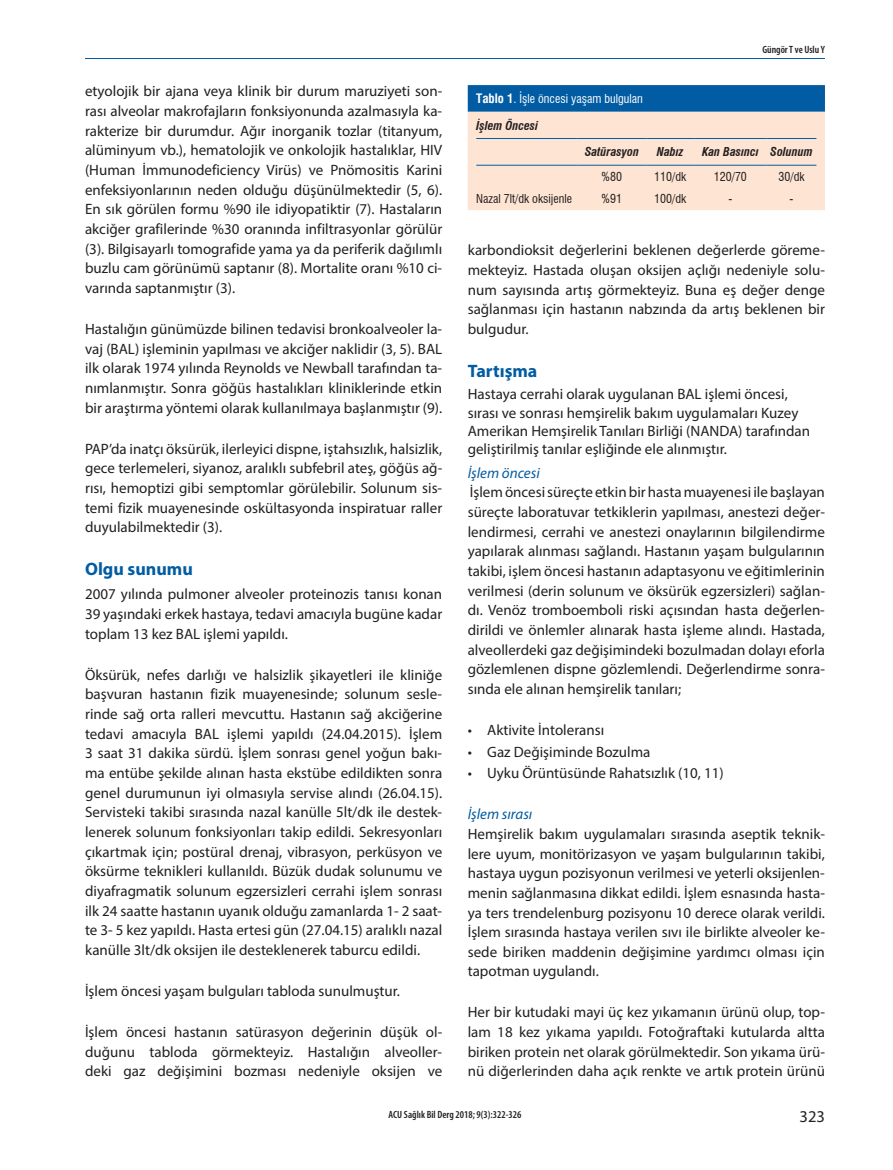
<style>
.page{position:relative;width:893px;height:1170px;background:#fff}
.page>*{position:absolute;margin:0;border:0;box-sizing:border-box;transform-origin:0 0}
.t1{font:700 18px "Myriad Pro";color:#015ca3}
.t2{font:16.5px "Myriad Pro";color:#231f20}
.t3{font:15px/19.6px "Myriad Pro";color:#231f20;text-align:justify}
.t4{font:italic 15px "Myriad Pro";color:#015ca3}
.t5{font:condensed 12px "Swiss 721 BT";color:#231f20}
.t6{font:italic 700 condensed 12px "Swiss 721 BT";color:#231f20}
.t7{font:condensed 12px "Swiss 721 BT";color:#fff}
.t8{font:600 condensed 10.5px "Myriad Pro";color:#231f20}
.s1{font-weight:700;font-size:12.75px}
</style>
<div class="page">
<hr style="left:85px;top:58px;width:740px;height:1px;background:#015ca3">
<svg style="left:468px;top:85px;width:357px;height:125px;background:#c6c6c7"></svg>
<hr style="left:476px;top:138px;width:101px;height:1px;background:#015ca3">
<hr style="left:577px;top:138px;width:69px;height:1px;background:#015ca3">
<hr style="left:646px;top:138px;width:48px;height:1px;background:#015ca3">
<hr style="left:694px;top:138px;width:72px;height:1px;background:#015ca3">
<hr style="left:766px;top:138px;width:50px;height:1px;background:#015ca3">
<hr style="left:476px;top:165px;width:101px;height:1px;background:#015ca3">
<hr style="left:577px;top:165px;width:69px;height:1px;background:#015ca3">
<hr style="left:646px;top:165px;width:48px;height:1px;background:#015ca3">
<hr style="left:694px;top:165px;width:72px;height:1px;background:#015ca3">
<hr style="left:766px;top:165px;width:50px;height:1px;background:#015ca3">
<p class="t3" style="left:85px;top:81px;width:359px">etyolojik bir ajana veya klinik bir durum maruziyeti son&shy;rası alveolar makrofajların fonksiyonunda azalmasıyla ka&shy;rakterize bir durumdur. Ağır inorganik tozlar (titanyum, alüminyum vb.), hematolojik ve onkolojik hastalıklar, HIV (Human İmmunodeficiency Virüs) ve Pnömositis Karini enfeksiyonlarının neden olduğu düşünülmektedir (5, 6).<br>En sık görülen formu %90 ile idiyopatiktir (7). Hastaların akciğer grafilerinde %30 oranında infiltrasyonlar görülür (3). Bilgisayarlı tomografide yama ya da periferik dağılımlı buzlu cam görünümü saptanır (8). Mortalite oranı %10 ci&shy;varında saptanmıştır (3).</p>
<p class="t3" style="left:85px;top:319px;width:359px">Hastalığın günümüzde bilinen tedavisi bronkoalveoler la&shy;vaj (BAL) işleminin yapılması ve akciğer naklidir (3, 5). BAL ilk olarak 1974 yılında Reynolds ve Newball tarafından ta&shy;nımlanmıştır. Sonra göğüs hastalıkları kliniklerinde etkin bir araştırma yöntemi olarak kullanılmaya başlanmıştır (9).</p>
<p class="t3" style="left:85px;top:438px;width:359px">PAP’da inatçı öksürük, ilerleyici dispne, iştahsızlık, halsizlik, gece terlemeleri, siyanoz, aralıklı subfebril ateş, göğüs ağ&shy;rısı, hemoptizi gibi semptomlar görülebilir. Solunum sis&shy;temi fizik muayenesinde oskültasyonda inspiratuar raller duyulabilmektedir (3).</p>
<p class="t1" style="left:85px;top:557px;width:109px">Olgu sunumu</p>
<p class="t3" style="left:85px;top:584px;width:359px">2007 yılında pulmoner alveoler proteinozis tanısı konan 39 yaşındaki erkek hastaya, tedavi amacıyla bugüne kadar toplam 13 kez BAL işlemi yapıldı.</p>
<p class="t3" style="left:85px;top:664px;width:359px">Öksürük, nefes darlığı ve halsizlik şikayetleri ile kliniğe başvuran hastanın fizik muayenesinde; solunum sesle&shy;rinde sağ orta ralleri mevcuttu. Hastanın sağ akciğerine tedavi amacıyla BAL işlemi yapıldı (24.04.2015). İşlem 3 saat 31 dakika sürdü. İşlem sonrası genel yoğun bakı&shy;ma entübe şekilde alınan hasta ekstübe edildikten sonra genel durumunun iyi olmasıyla servise alındı (26.04.15).<br>Servisteki takibi sırasında nazal kanülle 5lt/dk ile destek&shy;lenerek solunum fonksiyonları takip edildi. Sekresyonları çıkartmak için; postüral drenaj, vibrasyon, perküsyon ve öksürme teknikleri kullanıldı. Büzük dudak solunumu ve diyafragmatik solunum egzersizleri cerrahi işlem sonrası ilk 24 saatte hastanın uyanık olduğu zamanlarda 1- 2 saat&shy;te 3- 5 kez yapıldı. Hasta ertesi gün (27.04.15) aralıklı nazal kanülle 3lt/dk oksijen ile desteklenerek taburcu edildi.</p>
<p class="t3" style="left:85px;top:980px;width:316px">İşlem öncesi yaşam bulguları tabloda sunulmuştur.</p>
<p class="t3" style="left:85px;top:1021px;width:359px">İşlem öncesi hastanın satürasyon değerinin düşük ol&shy;duğunu tabloda görmekteyiz. Hastalığın alveoller&shy;deki gaz değişimini bozması nedeniyle oksijen ve</p>
<p class="t8" style="left:762px;top:44px;width:64px">Güngör T ve Uslu Y</p>
<p class="t7" style="left:476px;top:92px;width:168px"><span class="s1">Tablo 1</span>. İşle öncesi yaşam bulguları</p>
<p class="t6" style="left:476px;top:118px;width:63px">İşlem Öncesi</p>
<p class="t6" style="left:585px;top:145px;width:56px">Satürasyon</p>
<p class="t6" style="left:657px;top:145px;width:28px">Nabız</p>
<p class="t6" style="left:702px;top:145px;width:112px">Kan Basıncı Solunum</p>
<p class="t5" style="left:602px;top:169px;width:22px">%80</p>
<p class="t5" style="left:654px;top:169px;width:34px">110/dk</p>
<p class="t5" style="left:714px;top:169px;width:35px">120/70</p>
<p class="t5" style="left:778px;top:169px;width:28px">30/dk</p>
<p class="t5" style="left:476px;top:192px;width:97px">Nazal 7lt/dk oksijenle</p>
<p class="t5" style="left:602px;top:192px;width:22px">%91</p>
<p class="t5" style="left:654px;top:192px;width:34px">100/dk</p>
<p class="t5" style="left:728px;top:192px;width:5px">-</p>
<p class="t5" style="left:789px;top:192px;width:5px">-</p>
<p class="t3" style="left:468px;top:240px;width:359px">karbondioksit değerlerini beklenen değerlerde göreme&shy;mekteyiz. Hastada oluşan oksijen açlığı nedeniyle solu&shy;num sayısında artış görmekteyiz. Buna eş değer denge sağlanması için hastanın nabzında da artış beklenen bir bulgudur.</p>
<p class="t1" style="left:468px;top:359px;width:71px">Tartışma</p>
<p class="t3" style="left:468px;top:385px;width:344px;line-height:18.1px;text-align:left">Hastaya cerrahi olarak uygulanan BAL işlemi öncesi, sırası ve sonrası hemşirelik bakım uygulamaları Kuzey Amerikan Hemşirelik Tanıları Birliği (NANDA) tarafından geliştirilmiş tanılar eşliğinde ele alınmıştır.</p>
<p class="t4" style="left:468px;top:463px;width:74px">İşlem öncesi</p>
<p class="t3" style="left:468px;top:482px;width:359px">İşlem öncesi süreçte etkin bir hasta muayenesi ile başlayan süreçte laboratuvar tetkiklerin yapılması, anestezi değer&shy;lendirmesi, cerrahi ve anestezi onaylarının bilgilendirme yapılarak alınması sağlandı. Hastanın yaşam bulgularının takibi, işlem öncesi hastanın adaptasyonu ve eğitimlerinin verilmesi (derin solunum ve öksürük egzersizleri) sağlan&shy;dı. Venöz tromboemboli riski açısından hasta değerlen&shy;dirildi ve önlemler alınarak hasta işleme alındı. Hastada, alveollerdeki gaz değişimindeki bozulmadan dolayı eforla gözlemlenen dispne gözlemlendi. Değerlendirme sonra&shy;sında ele alınan hemşirelik tanıları;</p>
<p class="t3" style="left:468px;top:719px;width:138px">• Aktivite İntoleransı</p>
<p class="t3" style="left:468px;top:741px;width:184px">• Gaz Değişiminde Bozulma</p>
<p class="t3" style="left:468px;top:763px;width:258px">• Uyku Örüntüsünde Rahatsızlık (10, 11)</p>
<p class="t4" style="left:468px;top:805px;width:66px">İşlem sırası</p>
<p class="t3" style="left:468px;top:823px;width:359px">Hemşirelik bakım uygulamaları sırasında aseptik teknik&shy;lere uyum, monitörizasyon ve yaşam bulgularının takibi, hastaya uygun pozisyonun verilmesi ve yeterli oksijenlen&shy;menin sağlanmasına dikkat edildi. İşlem esnasında hasta&shy;ya ters trendelenburg pozisyonu 10 derece olarak verildi.<br>İşlem sırasında hastaya verilen sıvı ile birlikte alveoler ke&shy;sede biriken maddenin değişimine yardımcı olması için tapotman uygulandı.</p>
<p class="t3" style="left:468px;top:1002px;width:359px">Her bir kutudaki mayi üç kez yıkamanın ürünü olup, top&shy;lam 18 kez yıkama yapıldı. Fotoğraftaki kutularda altta biriken protein net olarak görülmektedir. Son yıkama ürü&shy;nü diğerlerinden daha açık renkte ve artık protein ürünü</p>
<p class="t8" style="left:389px;top:1108px;width:134px">ACU Sağlık Bil Derg 2018; 9(3):322-326</p>
<p class="t2" style="left:799px;top:1106px;width:27px">323</p>
</div>
